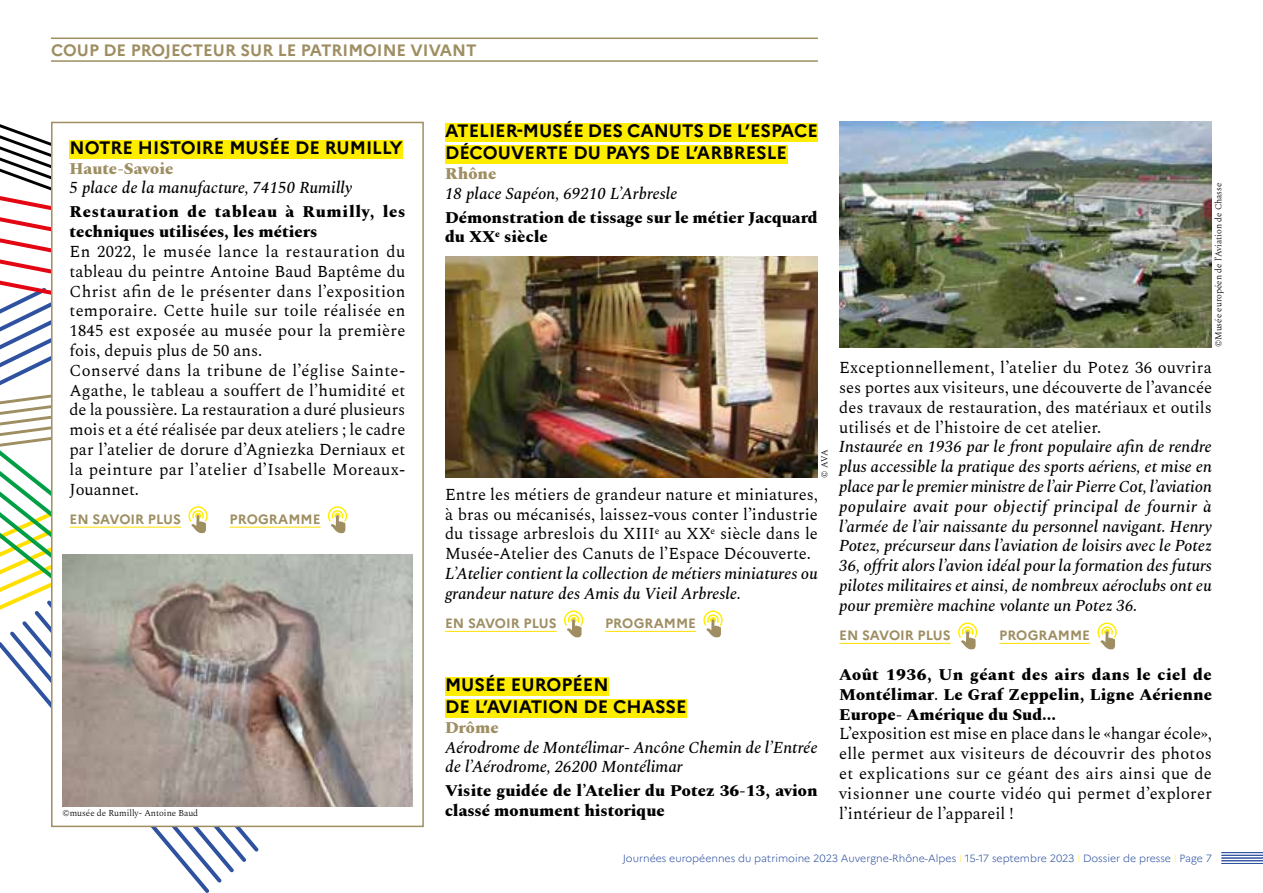
<style>
.page{position:relative;width:1263px;height:893px;background:#fff}
.page>*{position:absolute;margin:0;border:0;box-sizing:border-box;transform-origin:0 0}
.t1{font:700 18px/21.6px "Marianne";color:#000}
.t2{font:16.5px/19.8px "Spectral";letter-spacing:.005em;color:#000;text-align:justify}
.t3{font:italic 500 16.5px/19.8px "Spectral";color:#000}
.t4{font:800 16.5px/19.8px "Spectral";color:#000}
.t5{font:800 16.5px/19.8px "Spectral";letter-spacing:.035em;color:#000}
.t6{font:700 16.5px "Marianne";color:#9e8e62}
.t7{font:800 16.5px "Spectral";color:#9e8e62}
.t8{font:700 13.5px "Marianne";color:#9e8e62}
.t9{font:300 10.5px "Marianne";color:#2f52a0}
.t10{font:300 9px "Spectral";color:#000}
.s1{font-weight:400}
.s2{font-weight:100;color:#ffe000}
</style>
<div class="page">
<hr style="left:1222px;top:852px;width:41px;height:1px;background:#2f52a0">
<hr style="left:1222px;top:855px;width:41px;height:1px;background:#2f52a0">
<hr style="left:1222px;top:858px;width:41px;height:1px;background:#2f52a0">
<hr style="left:1222px;top:860px;width:41px;height:1px;background:#2f52a0">
<hr style="left:1222px;top:863px;width:41px;height:1px;background:#2f52a0">
<svg style="left:0;top:310px;width:262px;height:583px"></svg>
<svg style="left:0;top:124px;width:51px;height:186px"></svg>
<div style="left:445px;top:124px;width:373px;height:18px;background:#ffed00"></div>
<div style="left:445px;top:145px;width:342px;height:18px;background:#ffed00"></div>
<hr style="left:445px;top:631px;width:112px;height:1px;background:#ffe000">
<hr style="left:605px;top:631px;width:91px;height:1px;background:#ffe000">
<div style="left:445px;top:678px;width:164px;height:18px;background:#ffed00"></div>
<div style="left:445px;top:699px;width:242px;height:18px;background:#ffed00"></div>
<svg style="left:564px;top:610px;width:19px;height:27px"></svg>
<svg style="left:703px;top:610px;width:20px;height:27px"></svg>
<hr style="left:839px;top:643px;width:112px;height:1px;background:#ffe000">
<hr style="left:999px;top:643px;width:91px;height:1px;background:#ffe000">
<svg style="left:958px;top:622px;width:19px;height:27px"></svg>
<svg style="left:1097px;top:622px;width:20px;height:27px"></svg>
<hr style="left:51px;top:38px;width:767px;height:1px;background:#9e8e62">
<hr style="left:51px;top:60px;width:767px;height:2px;background:#9e8e62">
<div style="left:52px;top:122px;width:371px;height:704px;background:#fff"></div>
<div style="left:70px;top:140px;width:333px;height:18px;background:#ffed00"></div>
<hr style="left:70px;top:527px;width:111px;height:1px;background:#ffe000">
<hr style="left:230px;top:527px;width:91px;height:1px;background:#ffe000">
<svg style="left:188px;top:506px;width:20px;height:27px"></svg>
<svg style="left:328px;top:506px;width:19px;height:27px"></svg>
<div style="left:51px;top:122px;width:373px;height:705px;border:2px solid #9e8e62"></div>
<img style="left:445px;top:256px;width:373px;height:222px">
<img style="left:839px;top:122px;width:373px;height:225px">
<img style="left:63px;top:555px;width:349px;height:252px">
<p class="t6" style="left:51px;top:40px;width:427px">COUP DE PROJECTEUR SUR LE PATRIMOINE VIVANT</p>
<p class="t1" style="left:70px;top:136px;width:335px">NOTRE HISTOIRE MUSÉE DE RUMILLY</p>
<p class="t7" style="left:70px;top:156px;width:105px">Haute-Savoie</p>
<p class="t3" style="left:70px;top:177px;width:284px">5 place de la manufacture, 74150 Rumilly</p>
<p class="t5" style="left:70px;top:201px;width:337px">Restauration de tableau à Rumilly, les techniques utilisées, les métiers</p>
<p class="t2" style="left:70px;top:240px;width:337px;text-align:left">En 2022, le musée lance la restauration du tableau du peintre Antoine Baud Baptême du Christ afin de le présenter dans l’exposition temporaire. Cette huile sur toile réalisée en 1845 est exposée au musée pour la première fois, depuis plus de 50 ans.<br>Conservé dans la tribune de l’église Sainte-Agathe, le tableau a souffert de l’humidité et de la poussière. La restauration a duré plusieurs mois et a été réalisée par deux ateliers ; le cadre par l’atelier de dorure d’Agniezka Derniaux et la peinture par l’atelier d’Isabelle Moreaux-Jouannet.</p>
<p class="t8" style="left:70px;top:511px;width:113px">EN SAVOIR PLUS</p>
<p class="t8" style="left:230px;top:511px;width:92px">PROGRAMME</p>
<p class="t10" style="left:63px;top:807px;width:137px">©musée de Rumilly- Antoine Baud</p>
<p class="t1" style="left:445px;top:120px;width:374px">ATELIER-MUSÉE DES CANUTS DE L’ESPACE<br>DÉCOUVERTE DU PAYS DE L’ARBRESLE</p>
<p class="t7" style="left:445px;top:161px;width:53px">Rhône</p>
<p class="t3" style="left:445px;top:182px;width:234px">18 place Sapéon, 69210 L’Arbresle</p>
<p class="t4" style="left:445px;top:206px;width:374px">Démonstration de tissage sur le métier Jacquard du XX<sup>e</sup> siècle</p>
<p class="t10" style="left:818px;top:478px;width:29px;rotate:-90deg">© AVA</p>
<p class="t2" style="left:445px;top:483px;width:374px">Entre les métiers de grandeur nature et miniatures, à bras ou mécanisés, laissez-vous conter l’industrie du tissage arbreslois du XIII<sup>e</sup> au XX<sup>e</sup> siècle dans le Musée-Atelier des Canuts de l’Espace Découverte.</p>
<p class="t3" style="left:445px;top:562px;width:374px">L’Atelier contient la collection de métiers miniatures ou grandeur nature des Amis du Vieil Arbresle.</p>
<p class="t8" style="left:445px;top:615px;width:113px">EN SAVOIR PLUS</p>
<p class="t8" style="left:605px;top:615px;width:92px">PROGRAMME</p>
<p class="t1" style="left:445px;top:674px;width:243px">MUSÉE EUROPÉEN<br>DE L’AVIATION DE CHASSE</p>
<p class="t7" style="left:445px;top:715px;width:55px">Drôme</p>
<p class="t3" style="left:445px;top:736px;width:374px">Aérodrome de Montélimar- Ancône Chemin de l’Entrée de l’Aérodrome, 26200 Montélimar</p>
<p class="t4" style="left:445px;top:780px;width:374px">Visite guidée de l’Atelier du Potez 36-13, avion classé monument historique</p>
<p class="t10" style="left:1212px;top:347px;width:166px;rotate:-90deg">©Musée européen de l’Aviation de Chasse</p>
<p class="t2" style="left:839px;top:357px;width:374px">Exceptionnellement, l’atelier du Potez 36 ouvrira ses portes aux visiteurs, une découverte de l’avancée des travaux de restauration, des matériaux et outils utilisés et de l’histoire de cet atelier.</p>
<p class="t3" style="left:839px;top:436px;width:374px;text-align:justify">Instaurée en 1936 par le front populaire afin de rendre plus accessible la pratique des sports aériens, et mise en place par le premier ministre de l’air Pierre Cot, l’aviation populaire avait pour objectif principal de fournir à l’armée de l’air naissante du personnel navigant. Henry Potez, précurseur dans l’aviation de loisirs avec le Potez 36, offrit alors l’avion idéal pour la formation des futurs pilotes militaires et ainsi, de nombreux aéroclubs ont eu pour première machine volante un Potez 36.</p>
<p class="t8" style="left:839px;top:627px;width:113px">EN SAVOIR PLUS</p>
<p class="t8" style="left:999px;top:627px;width:92px">PROGRAMME</p>
<p class="t4" style="left:839px;top:663px;width:374px;text-align:justify">Août 1936, Un géant des airs dans le ciel de Montélimar<span class="s1">.</span> Le Graf Zeppelin, Ligne Aérienne Europe- Amérique du Sud...</p>
<p class="t2" style="left:839px;top:723px;width:374px">L’exposition est mise en place dans le «hangar école», elle permet aux visiteurs de découvrir des photos et explications sur ce géant des airs ainsi que de visionner une courte vidéo qui permet d’explorer l’intérieur de l’appareil !</p>
<p class="t9" style="left:623px;top:850px;width:591px">Journées européennes du patrimoine 2023 Auvergne-Rhône-Alpes <span class="s2">I</span> 15-17 septembre 2023 <span class="s2">I</span> Dossier de presse <span class="s2">I</span> Page 7</p>
</div>
